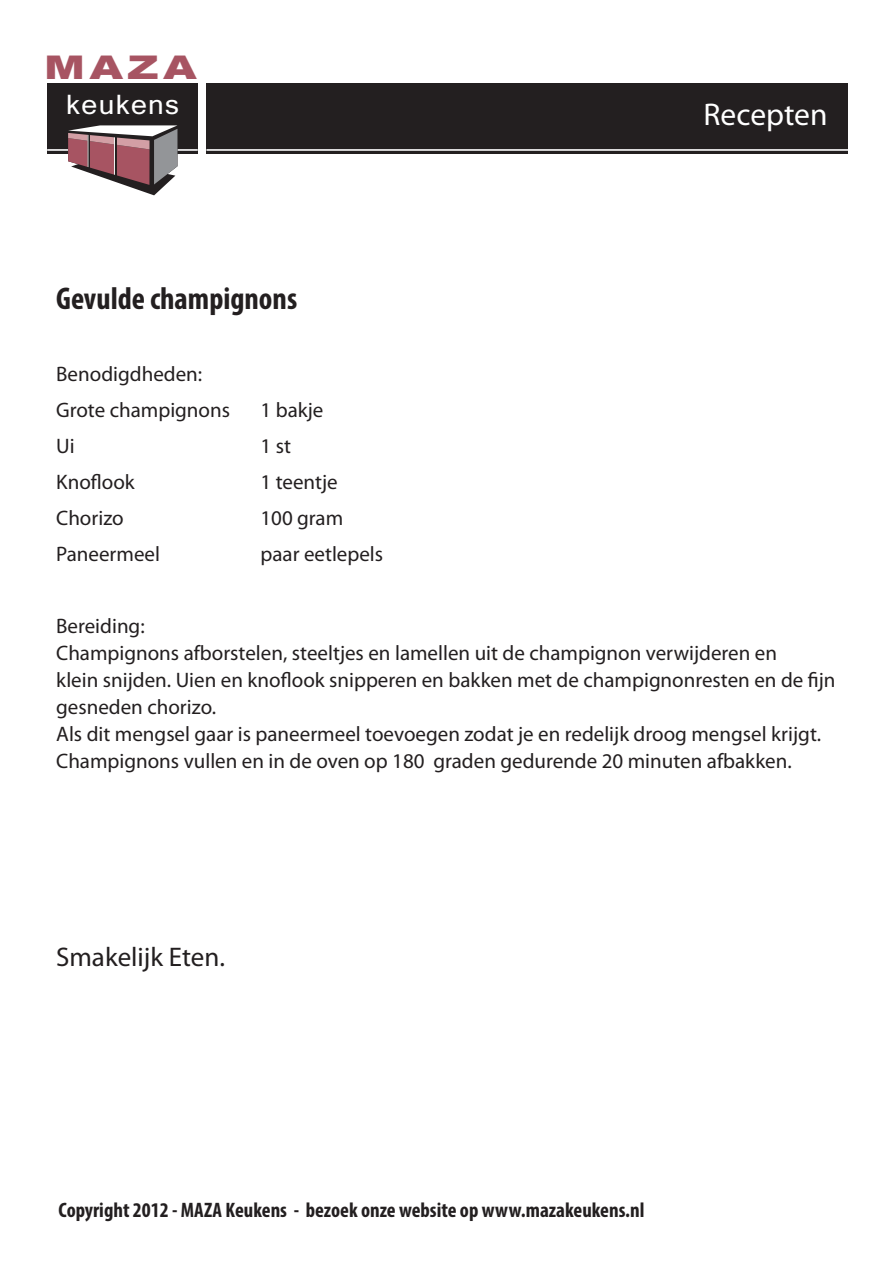
<style>
.page{position:relative;width:893px;height:1263px;background:#fff}
.page>*{position:absolute;margin:0;border:0;box-sizing:border-box;transform-origin:0 0}
.t1{font:900 32.55px "Arial";color:#a75462;scale:1.33 1}
.t2{font:700 condensed 31.5px "Myriad Pro";color:#231f20}
.t3{font:31.5px "Myriad Pro";color:#fff}
.t4{font:27px "Myriad Pro";color:#231f20}
.t5{font:26.1px "Kartika";letter-spacing:.05em;color:#fff;scale:1.04 1}
.t6{font:21px/27px "Myriad Pro";color:#231f20}
.t7{font:700 condensed 21px "Myriad Pro";color:#231f20}
</style>
<div class="page">
<div style="left:206px;top:83px;width:642px;height:71px;background:#231f20"></div>
<hr style="left:206px;top:149px;width:642px;height:2px;background:#fff">
<div style="left:47px;top:83px;width:151px;height:71px;background:#231f20"></div>
<hr style="left:47px;top:149px;width:151px;height:2px;background:#fff">
<svg style="left:68px;top:125px;width:109px;height:70px"></svg>
<hr style="left:88px;top:135px;width:1px;height:32px;background:#fff">
<hr style="left:114px;top:137px;width:1px;height:38px;background:#fff">
<h1 class="t1" style="left:44px;top:43px;width:116px">MAZA</h1>
<p class="t5" style="left:66px;top:88px;width:110px">keukens</p>
<h2 class="t2" style="left:56px;top:278px;width:243px">Gevulde champignons</h2>
<p class="t6" style="left:56px;top:356px;width:175px;line-height:36px">Benodigdheden:<br>Grote champignons</p>
<p class="t6" style="left:261px;top:396px;width:64px">1 bakje</p>
<p class="t6" style="left:56px;top:432px;width:20px">Ui</p>
<p class="t6" style="left:260px;top:432px;width:32px">1 st</p>
<p class="t6" style="left:56px;top:468px;width:80px">Knoflook</p>
<p class="t6" style="left:260px;top:468px;width:79px">1 teentje</p>
<p class="t6" style="left:56px;top:504px;width:69px">Chorizo</p>
<p class="t6" style="left:260px;top:504px;width:84px">100 gram</p>
<p class="t6" style="left:56px;top:540px;width:105px">Paneermeel</p>
<p class="t6" style="left:260px;top:540px;width:124px">paar eetlepels</p>
<h2 class="t3" style="left:704px;top:98px;width:125px">Recepten</h2>
<p class="t6" style="left:56px;top:612px;width:781px">Bereiding:<br>Champignons afborstelen, steeltjes en lamellen uit de champignon verwijderen en<br>klein snijden. Uien en knoflook snipperen en bakken met de champignonresten en de fijn gesneden chorizo.<br>Als dit mengsel gaar is paneermeel toevoegen zodat je en redelijk droog mengsel krijgt.<br>Champignons vullen en in de oven op 180 graden gedurende 20 minuten afbakken.</p>
<p class="t4" style="left:56px;top:942px;width:170px">Smakelijk Eten.</p>
<p class="t7" style="left:58px;top:1196px;width:587px">Copyright 2012 - MAZA Keukens - bezoek onze website op www.mazakeukens.nl</p>
</div>
